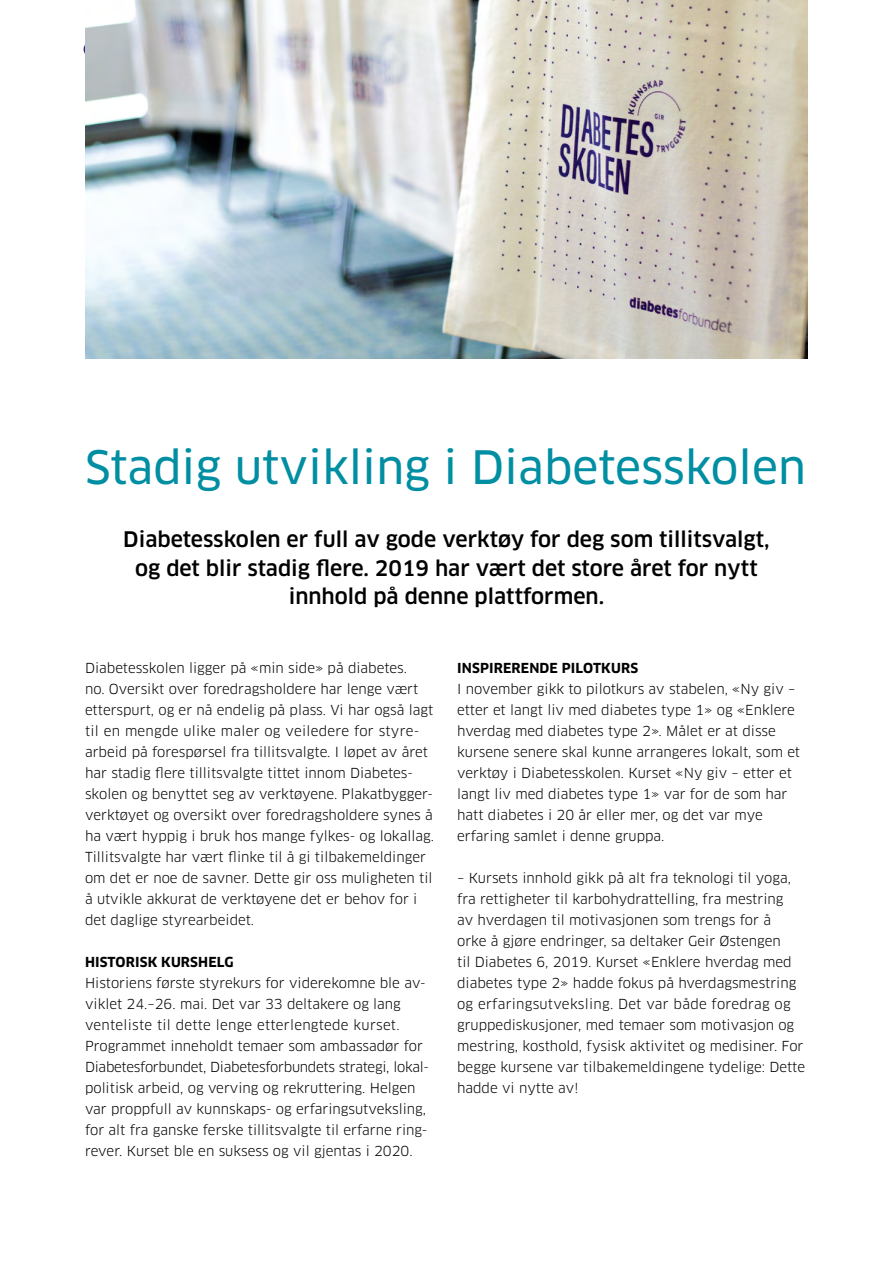
<style>
.page{position:relative;width:893px;height:1263px;background:#fff}
.page>*{position:absolute;margin:0;border:0;box-sizing:border-box;transform-origin:0 0}
.t1{font:45px "Clan OT News";color:#008ea2}
.t2{font:500 21px/28.5px "Clan OT";color:#000;text-align:center}
.t3{font:13.5px/21px "Clan OT";color:#000}
.t4{font:700 13.5px "Clan OT";letter-spacing:.01em;color:#000}
</style>
<div class="page">
<img style="left:85px;top:0;width:723px;height:358px">
<h1 class="t1" style="left:85px;top:441px;width:722px">Stadig utvikling i Diabetesskolen</h1>
<h2 class="t2" style="left:123px;top:525px;width:648px">Diabetesskolen er full av gode verktøy for deg som tillitsvalgt, og det blir stadig flere. 2019 har vært det store året for nytt innhold på denne plattformen.</h2>
<p class="t3" style="left:85px;top:658px;width:350px">Diabetesskolen ligger på «min side» på diabetes.<br>no. Oversikt over foredragsholdere har lenge vært etterspurt, og er nå endelig på plass. Vi har også lagt til en mengde ulike maler og veiledere for styre&shy;arbeid på forespørsel fra tillitsvalgte. I løpet av året har stadig flere tillitsvalgte tittet innom Diabetes&shy;skolen og benyttet seg av verktøyene. Plakatbygger&shy;verktøyet og oversikt over foredragsholdere synes å ha vært hyppig i bruk hos mange fylkes- og lokallag.<br>Tillitsvalgte har vært flinke til å gi tilbakemeldinger om det er noe de savner. Dette gir oss muligheten til å utvikle akkurat de verktøyene det er behov for i det daglige styrearbeidet.</p>
<p class="t4" style="left:85px;top:954px;width:150px">HISTORISK KURSHELG</p>
<p class="t3" style="left:85px;top:973px;width:346px">Historiens første styrekurs for viderekomne ble av&shy;viklet 24.–26. mai. Det var 33 deltakere og lang venteliste til dette lenge etterlengtede kurset.<br>Programmet inneholdt temaer som ambassadør for Diabetesforbundet, Diabetesforbundets strategi, lokal&shy;politisk arbeid, og verving og rekruttering. Helgen var proppfull av kunnskaps- og erfaringsutveksling, for alt fra ganske ferske tillitsvalgte til erfarne ring&shy;rever. Kurset ble en suksess og vil gjentas i 2020.</p>
<p class="t4" style="left:457px;top:660px;width:182px">INSPIRERENDE PILOTKURS</p>
<p class="t3" style="left:457px;top:679px;width:345px">I november gikk to pilotkurs av stabelen, «Ny giv – etter et langt liv med diabetes type 1» og «Enklere hverdag med diabetes type 2». Målet er at disse kursene senere skal kunne arrangeres lokalt, som et verktøy i Diabetesskolen. Kurset «Ny giv – etter et langt liv med diabetes type 1» var for de som har hatt diabetes i 20 år eller mer, og det var mye erfaring samlet i denne gruppa.</p>
<p class="t3" style="left:457px;top:868px;width:349px">– Kursets innhold gikk på alt fra teknologi til yoga, fra rettigheter til karbohydrattelling, fra mestring<br>av hverdagen til motivasjonen som trengs for å<br>orke å gjøre endringer, sa deltaker Geir Østengen<br>til Diabetes 6, 2019. Kurset «Enklere hverdag med diabetes type 2» hadde fokus på hverdagsmestring og erfaringsutveksling. Det var både foredrag og gruppediskusjoner, med temaer som motivasjon og mestring, kosthold, fysisk aktivitet og medisiner. For begge kursene var tilbakemeldingene tydelige: Dette hadde vi nytte av!</p>
</div>
